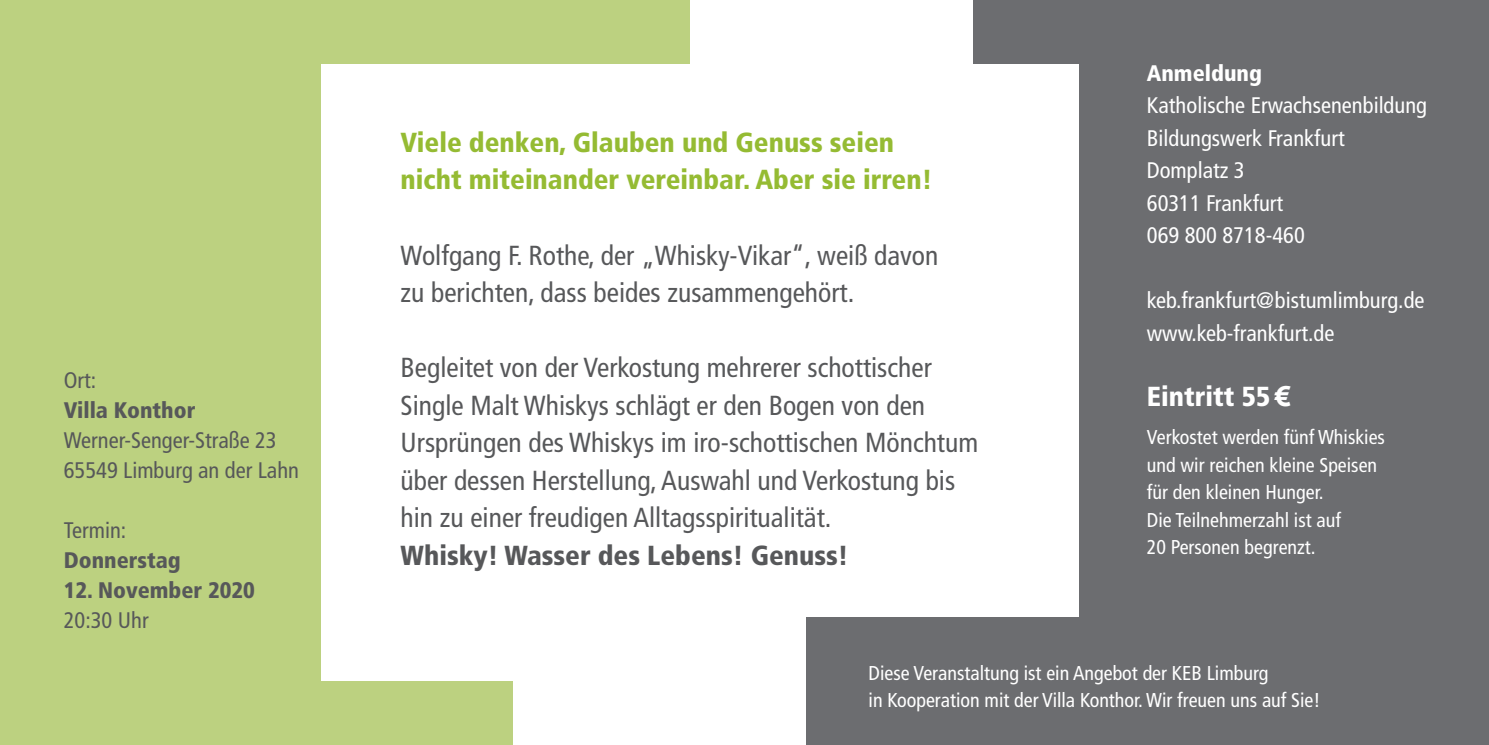
<style>
.page{position:relative;width:1489px;height:745px;background:#fff}
.page>*{position:absolute;margin:0;border:0;box-sizing:border-box;transform-origin:0 0}
.t1{font:condensed 27.5px/37.5px "Frutiger";color:#57585a}
.t2{font:900 condensed 27.5px/37.5px "Frutiger";color:#95bb33}
.t3{font:900 condensed 27.5px "Frutiger";color:#57585a}
.t4{font:900 condensed 27.5px "Frutiger";color:#fff}
.t5{font:condensed 22.5px/32.5px "Frutiger";color:#fff}
.t6{font:condensed 22.5px/30px "Frutiger";color:#57585a}
.t7{font:900 condensed 22.5px "Frutiger";color:#57585a}
.t8{font:900 condensed 22.5px "Frutiger";color:#fff}
.t9{font:condensed 20px/27.5px "Frutiger";color:#fff}
.s1{font-family:"Avenir Next";font-weight:700;font-stretch:normal}
</style>
<div class="page">
<div style="left:1079px;top:0;width:409px;height:744px;background:#6c6d70"></div>
<div style="left:0;top:0;width:321px;height:744px;background:#bcd180"></div>
<div style="left:973px;top:0;width:412px;height:64px;background:#6c6d70"></div>
<div style="left:0;top:680px;width:512px;height:64px;background:#bcd180"></div>
<div style="left:0;top:0;width:689px;height:64px;background:#bcd180"></div>
<div style="left:806px;top:617px;width:682px;height:127px;background:#6c6d70"></div>
<p class="t6" style="left:64px;top:365px;width:34px">Ort:</p>
<p class="t7" style="left:64px;top:396px;width:133px">Villa Konthor</p>
<p class="t6" style="left:64px;top:424px;width:237px">Werner-Senger-Straße 23<br>65549 Limburg an der Lahn</p>
<p class="t6" style="left:64px;top:514px;width:64px">Termin:</p>
<p class="t7" style="left:64px;top:546px;width:118px">Donnerstag</p>
<p class="t7" style="left:64px;top:576px;width:193px">12. November 2020</p>
<p class="t6" style="left:64px;top:604px;width:86px">20:30 Uhr</p>
<p class="t2" style="left:400px;top:123px;width:533px">Viele denken, Glauben und Genuss seien nicht miteinander vereinbar. Aber sie irren!</p>
<p class="t1" style="left:400px;top:236px;width:539px">Wolfgang F. Rothe, der „Whisky-Vikar“, weiß davon zu berichten, dass beides zusammengehört.</p>
<p class="t1" style="left:400px;top:349px;width:579px">Begleitet von der Verkostung mehrerer schottischer Single Malt Whiskys schlägt er den Bogen von den Ursprüngen des Whiskys im iro-schottischen Mönchtum über dessen Herstellung, Auswahl und Verkostung bis hin zu einer freudigen Alltagsspiritualität.</p>
<p class="t3" style="left:400px;top:538px;width:449px">Whisky! Wasser des Lebens! Genuss!</p>
<p class="t8" style="left:1146px;top:59px;width:117px">Anmeldung</p>
<p class="t5" style="left:1146px;top:89px;width:281px">Katholische Erwachsenenbildung<br>Bildungswerk Frankfurt<br>Domplatz 3<br>60311 Frankfurt<br>069 800 8718-460</p>
<p class="t5" style="left:1146px;top:284px;width:279px">keb.frankfurt@bistumlimburg.de www.keb-frankfurt.de</p>
<p class="t4" style="left:1146px;top:380px;width:146px">Eintritt 55<span class="s1">€</span></p>
<p class="t9" style="left:1146px;top:423px;width:240px">Verkostet werden fünf Whiskies und wir reichen kleine Speisen für den kleinen Hunger.<br>Die Teilnehmerzahl ist auf<br>20 Personen begrenzt.</p>
<p class="t9" style="left:868px;top:658px;width:453px">Diese Veranstaltung ist ein Angebot der KEB Limburg<br>in Kooperation mit der Villa Konthor. Wir freuen uns auf Sie!</p>
</div>
